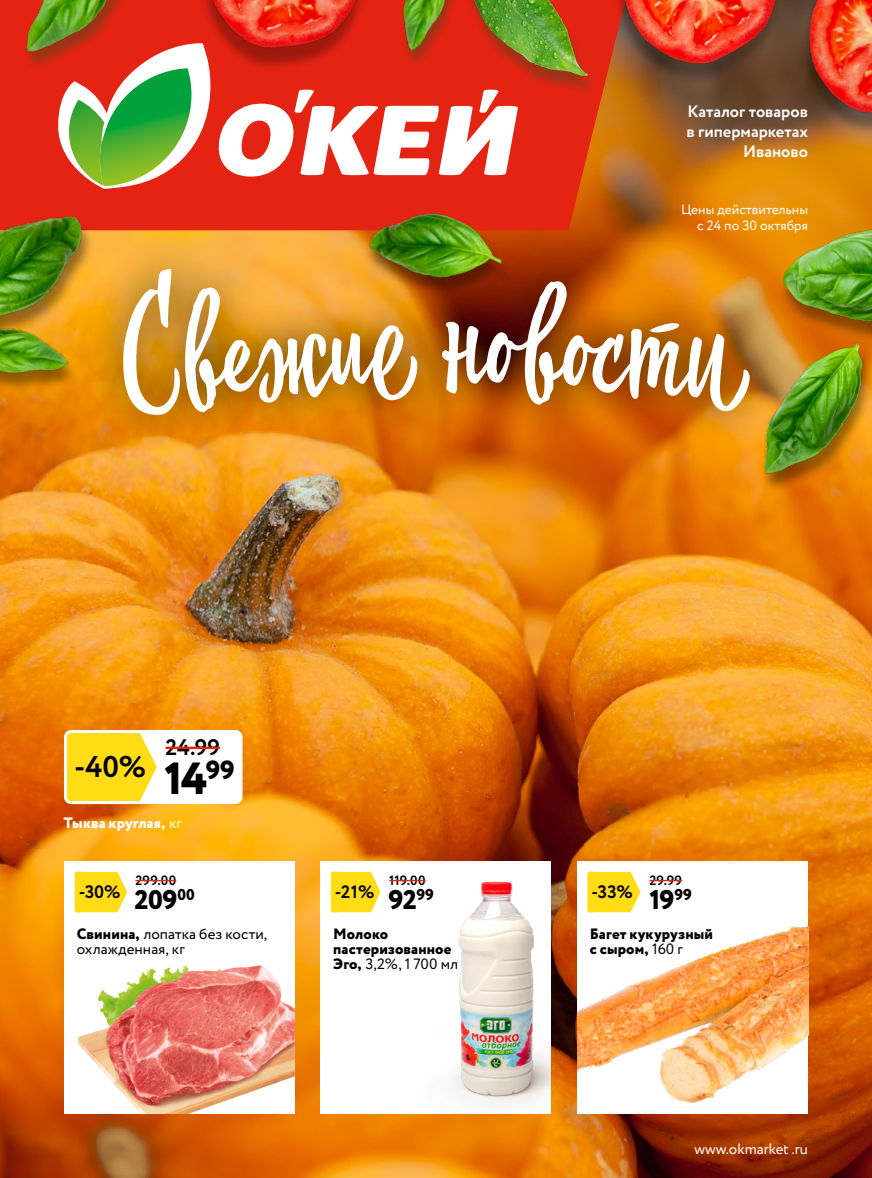
<style>
.page{position:relative;width:872px;height:1178px;background:#fff}
.page>*{position:absolute;margin:0;border:0;box-sizing:border-box;transform-origin:0 0}
.t1{font:800 45px "Circe";color:#000}
.t2{font:700 30px "Circe";color:#000}
.t3{font:800 27px "Circe";letter-spacing:-.02em;color:#000}
.t4{font:700 22.5px "Circe";color:#000}
.t5{font:700 18px "Circe";color:#000}
.t6{font:700 16.5px/19.8px "Circe";color:#fff;text-align:right}
.t7{font:800 15px/15px "Circe";letter-spacing:.005em;color:#000}
.t8{font:15px/15px "Circe";letter-spacing:.005em;color:#000}
.t9{font:800 15px "Circe";letter-spacing:.005em;color:#fff}
.t10{font:15px "Circe";color:#fff}
.t11{font:13.5px/16.2px "Circe";color:#fff;text-align:right}
.t12{font:700 13.5px "Circe";color:#000}
.s1{font-weight:400}
.s2{font-weight:800}
</style>
<div class="page">
<img style="left:0;top:86px;width:872px;height:1092px">
<svg style="left:51px;top:719px;width:259px;height:110px"></svg>
<svg style="left:70px;top:734px;width:87px;height:66px;background:#ffdf2c"></svg>
<hr style="left:166px;top:747px;width:54px;height:2px;background:#e42313">
<div style="left:64px;top:730px;width:178px;height:74px;border:3px solid #fff;border-radius:6px"></div>
<svg style="left:0;top:0;width:625px;height:230px;background:#de3011"></svg>
<svg style="left:58px;top:64px;width:460px;height:125px"></svg>
<div style="left:464px;top:0;width:135px;height:96px;background:#00571d;opacity:.32"></div>
<img style="left:458px;top:0;width:141px;height:92px">
<img style="left:750px;top:218px;width:122px;height:293px">
<img style="left:351px;top:163px;width:161px;height:70px">
<img style="left:0;top:172px;width:117px;height:205px">
<div style="left:393px;top:0;width:67px;height:69px;background:#e42313"></div>
<img style="left:374px;top:0;width:90px;height:64px">
<div style="left:23px;top:0;width:129px;height:71px;background:#00571d;opacity:.32"></div>
<img style="left:3px;top:0;width:138px;height:92px">
<div style="left:0;top:311px;width:79px;height:82px;background:#ec8800"></div>
<img style="left:0;top:295px;width:78px;height:94px">
<img style="left:594px;top:0;width:156px;height:84px">
<img style="left:750px;top:0;width:122px;height:140px">
<img style="left:149px;top:0;width:225px;height:100px">
<div style="left:84px;top:233px;width:703px;height:219px;background:#000;opacity:.75"></div>
<svg style="left:122px;top:269px;width:296px;height:147px"></svg>
<svg style="left:442px;top:281px;width:308px;height:130px"></svg>
<img style="left:320px;top:867px;width:231px;height:247px">
<svg style="left:316px;top:857px;width:193px;height:77px"></svg>
<svg style="left:332px;top:873px;width:48px;height:38px;background:#ffde29"></svg>
<hr style="left:389px;top:880px;width:37px;height:1px;background:#e42313">
<div style="left:329px;top:870px;width:110px;height:44px;border:2px solid #fff;border-radius:3px"></div>
<svg style="left:64px;top:861px;width:231px;height:253px"></svg>
<img style="left:162px;top:965px;width:97px;height:12px">
<svg style="left:60px;top:857px;width:211px;height:77px"></svg>
<svg style="left:76px;top:873px;width:51px;height:38px;background:#ffdf2a"></svg>
<hr style="left:135px;top:880px;width:41px;height:1px;background:#e42313">
<div style="left:73px;top:870px;width:126px;height:44px;border:2px solid #fff;border-radius:3px"></div>
<img style="left:577px;top:861px;width:231px;height:253px">
<svg style="left:573px;top:857px;width:194px;height:77px"></svg>
<svg style="left:589px;top:873px;width:51px;height:38px;background:#ffde28"></svg>
<hr style="left:649px;top:880px;width:33px;height:1px;background:#e42313">
<div style="left:585px;top:870px;width:112px;height:44px;border:2px solid #fff;border-radius:3px"></div>
<p class="t6" style="left:686px;top:103px;width:123px">Каталог товаров в гипермаркетах<br>Иваново</p>
<p class="t11" style="left:681px;top:202px;width:128px">Цены действительны с 24 по 30 октября</p>
<h2 class="t2" style="left:74px;top:747px;width:73px">-40%</h2>
<h3 class="t4" style="left:166px;top:732px;width:56px">24.99</h3>
<h1 class="t1" style="left:165px;top:748px;width:72px">14<sup>99</sup></h1>
<p class="t9" style="left:64px;top:813px;width:120px">Тыква круглая, <span class="s1">кг</span></p>
<p class="t5" style="left:79px;top:880px;width:43px">-30%</p>
<p class="t12" style="left:135px;top:871px;width:42px">299.00</p>
<h3 class="t3" style="left:134px;top:881px;width:62px">209<sup>00</sup></h3>
<p class="t8" style="left:77px;top:926px;width:192px"><span class="s2">Свинина,</span> лопатка без кости, охлажденная, кг</p>
<p class="t5" style="left:335px;top:880px;width:41px">-21%</p>
<p class="t12" style="left:389px;top:871px;width:38px">119.00</p>
<h3 class="t3" style="left:388px;top:881px;width:47px">92<sup>99</sup></h3>
<p class="t7" style="left:333px;top:927px;width:126px">Молоко пастеризованное<br>Эго, <span class="s1">3,2%, 1 700 мл</span></p>
<p class="t5" style="left:591px;top:880px;width:43px">-33%</p>
<p class="t12" style="left:649px;top:871px;width:34px">29.99</p>
<h3 class="t3" style="left:649px;top:881px;width:44px">19<sup>99</sup></h3>
<p class="t7" style="left:590px;top:927px;width:125px">Багет кукурузный с сыром, <span class="s1">160 г</span></p>
<p class="t10" style="left:694px;top:1139px;width:115px">www.okmarket .ru</p>
</div>
